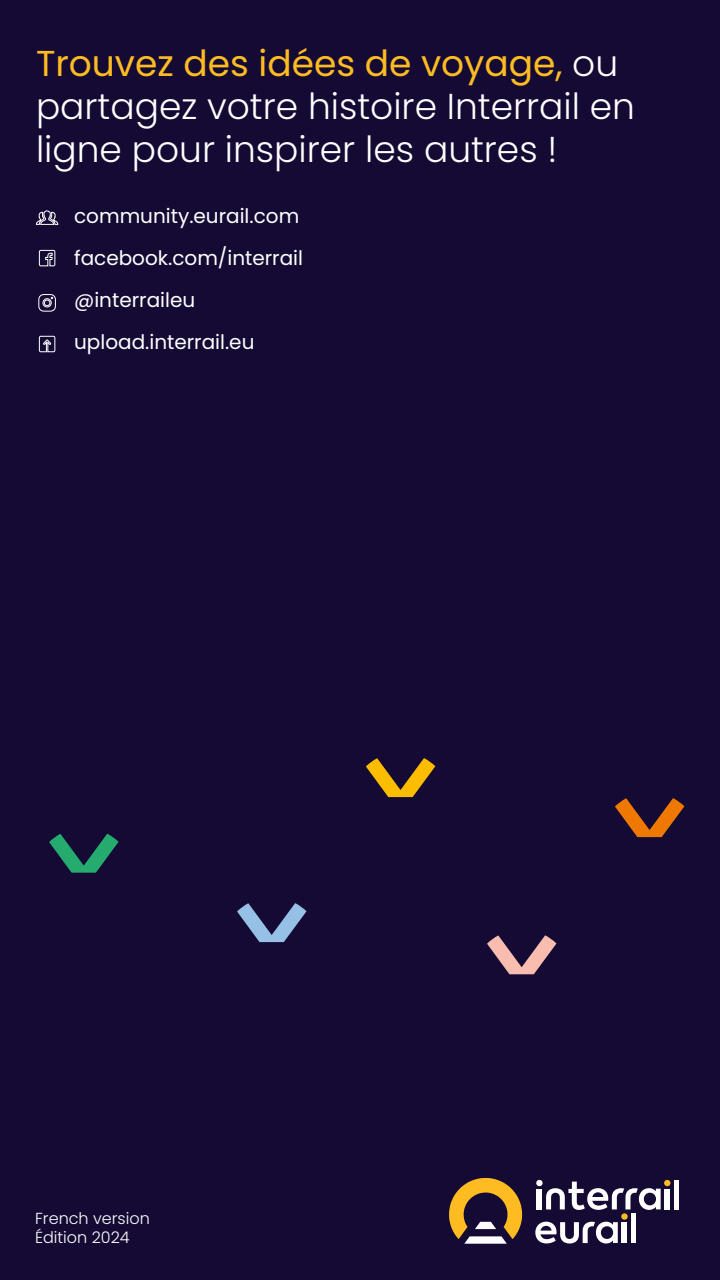
<style>
.page{position:relative;width:720px;height:1280px;background:#140a33}
.page>*{position:absolute;margin:0;border:0;box-sizing:border-box;transform-origin:0 0}
.t1{font:300 36px/43.2px "Poppins";color:#fff}
.t2{font:20px/42px "Poppins";color:#fff}
.t3{font:300 16px/19.2px "Poppins";color:#fff}
.s1{font-weight:400;color:#febc22}
</style>
<div class="page">
<svg style="left:449px;top:1178px;width:73px;height:66px"></svg>
<div style="left:674px;top:1180px;width:5px;height:29px;background:#fff"></div>
<div style="left:537px;top:1189px;width:5px;height:20px;background:#fff"></div>
<div style="left:536px;top:1180px;width:7px;height:6px;background:#fff;border-radius:50%"></div>
<svg style="left:546px;top:1180px;width:124px;height:30px"></svg>
<svg style="left:535px;top:1222px;width:83px;height:22px"></svg>
<div style="left:622px;top:1222px;width:5px;height:21px;background:#fff"></div>
<div style="left:631px;top:1214px;width:5px;height:29px;background:#fff"></div>
<svg style="left:621px;top:1213px;width:7px;height:7px"></svg>
<svg style="left:237px;top:903px;width:70px;height:39px"></svg>
<svg style="left:487px;top:935px;width:69px;height:39px"></svg>
<svg style="left:615px;top:798px;width:69px;height:39px"></svg>
<svg style="left:49px;top:834px;width:70px;height:39px"></svg>
<svg style="left:366px;top:758px;width:69px;height:39px"></svg>
<svg style="left:38px;top:249px;width:18px;height:18px"></svg>
<svg style="left:38px;top:294px;width:18px;height:18px"></svg>
<svg style="left:38px;top:335px;width:18px;height:18px"></svg>
<svg style="left:36px;top:210px;width:23px;height:15px"></svg>
<p class="t1" style="left:36px;top:42px;width:601px"><span class="s1">Trouvez des idées de voyage,</span> ou partagez votre histoire Interrail en ligne pour inspirer les autres !</p>
<p class="t2" style="left:74px;top:196px;width:230px">community.eurail.com facebook.com/interrail @interraileu upload.interrail.eu</p>
<p class="t3" style="left:35px;top:1209px;width:116px">French version<br>Édition 2024</p>
</div>
